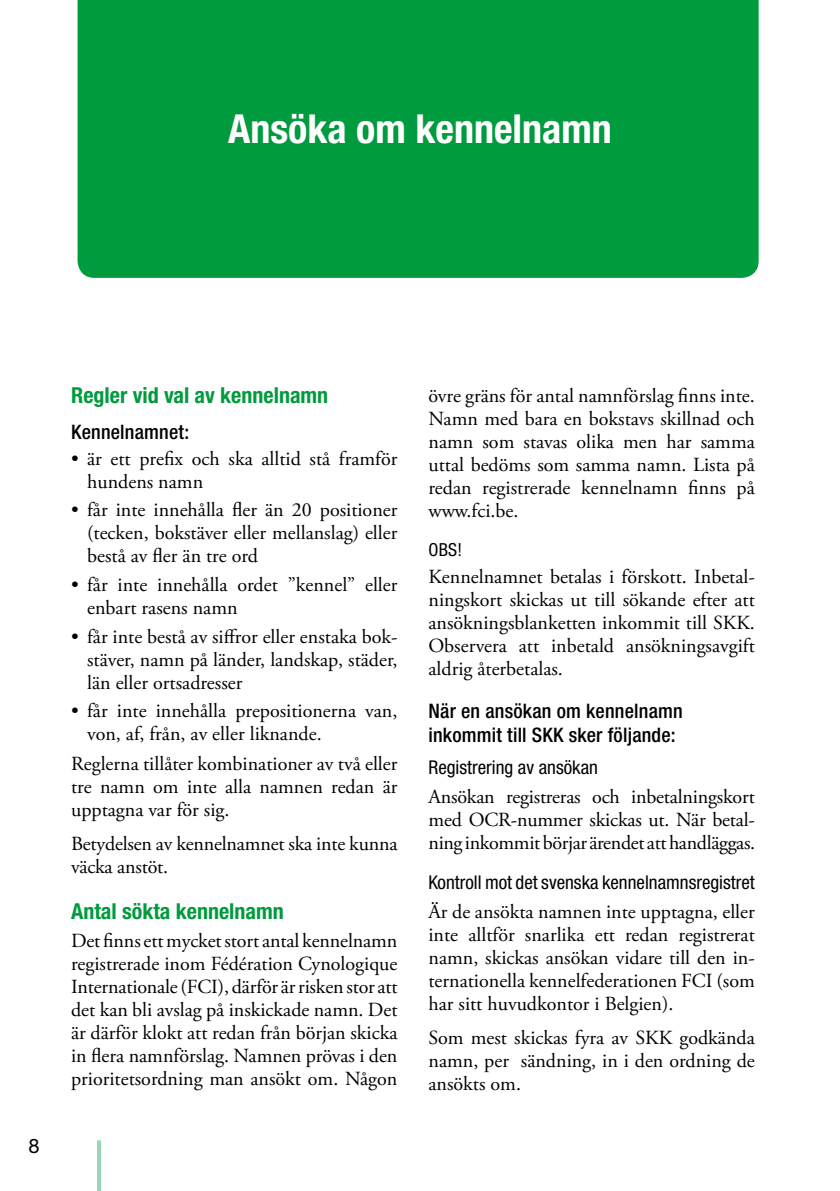
<style>
.page{position:relative;width:840px;height:1191px;background:#fff}
.page>*{position:absolute;margin:0;border:0;box-sizing:border-box;transform-origin:0 0}
.t1{font:700 condensed 40px "Helvetica Neue LT Std";color:#fff}
.t2{font:700 condensed 22px "Helvetica Neue LT Std";color:#009b3e}
.t3{font:20px/23px "Adobe Garamond Pro";color:#000;text-align:justify}
.t4{font:500 condensed 20px/24px "Helvetica Neue LT Std";letter-spacing:.01em;color:#000}
.t5{font:20px "Helvetica Neue LT Std";color:#000}
.t6{font:condensed 19px "Helvetica Neue LT Std";color:#000}
.t7{font:condensed 18px "Helvetica Neue LT Std";color:#000}
</style>
<div class="page">
<hr style="left:97px;top:1140px;width:4px;height:51px;background:#99d7b2">
<div style="left:77px;top:0;width:681px;height:278px;background:#009b3e"></div>
<h1 class="t1" style="left:228px;top:105px;width:385px">Ansöka om kennelnamn</h1>
<p class="t5" style="left:28px;top:1134px;width:13px">8</p>
<p class="t2" style="left:71px;top:381px;width:258px">Regler vid val av kennelnamn</p>
<p class="t4" style="left:71px;top:419px;width:119px">Kennelnamnet:</p>
<p class="t3" style="left:87px;top:447px;width:311px;text-indent:-16px">• är ett prefix och ska alltid stå framför hundens namn</p>
<p class="t3" style="left:87px;top:499px;width:311px;text-indent:-16px">• får inte innehålla fler än 20 positioner (tecken, bokstäver eller mellanslag) eller bestå av fler än tre ord</p>
<p class="t3" style="left:87px;top:574px;width:311px;text-indent:-16px">• får inte innehålla ordet ”kennel” eller enbart rasens namn</p>
<p class="t3" style="left:87px;top:625px;width:311px;text-indent:-16px">• får inte bestå av siffror eller enstaka bok&shy;stäver, namn på länder, landskap, städer, län eller ortsadresser</p>
<p class="t3" style="left:87px;top:700px;width:311px;text-indent:-16px">• får inte innehålla prepositionerna van, von, af, från, av eller liknande.</p>
<p class="t3" style="left:71px;top:753px;width:328px">Reglerna tillåter kombinationer av två eller tre namn om inte alla namnen redan är upptagna var för sig.</p>
<p class="t3" style="left:71px;top:833px;width:327px">Betydelsen av kennelnamnet ska inte kunna väcka anstöt.</p>
<p class="t2" style="left:71px;top:898px;width:214px">Antal sökta kennelnamn</p>
<p class="t3" style="left:71px;top:929px;width:328px">Det finns ett mycket stort antal kennelnamn registrerade inom Fédération Cynologique Internationale (FCI), därför är risken stor att det kan bli avslag på inskickade namn. Det är därför klokt att redan från början skicka in flera namnförslag. Namnen prövas i den prioritetsordning man ansökt om. Någon</p>
<p class="t3" style="left:428px;top:384px;width:327px">övre gräns för antal namnförslag finns inte.<br>Namn med bara en bokstavs skillnad och namn som stavas olika men har samma uttal bedöms som samma namn. Lista på redan registrerade kennelnamn finns på www.fci.be.</p>
<p class="t7" style="left:428px;top:539px;width:35px">OBS!</p>
<p class="t3" style="left:428px;top:566px;width:328px">Kennelnamnet betalas i förskott. Inbetal&shy;ningskort skickas ut till sökande efter att ansökningsblanketten inkommit till SKK.<br>Observera att inbetald ansökningsavgift aldrig återbetalas.</p>
<p class="t4" style="left:428px;top:698px;width:256px">När en ansökan om kennelnamn inkommit till SKK sker följande:</p>
<p class="t6" style="left:428px;top:756px;width:171px">Registrering av ansökan</p>
<p class="t3" style="left:428px;top:786px;width:328px">Ansökan registreras och inbetalningskort med OCR-nummer skickas ut. När betal&shy;ning inkommit börjar ärendet att handläggas.</p>
<p class="t6" style="left:428px;top:871px;width:327px">Kontroll mot det svenska kennelnamnsregistret</p>
<p class="t3" style="left:428px;top:900px;width:328px">Är de ansökta namnen inte upptagna, eller inte alltför snarlika ett redan registrerat namn, skickas ansökan vidare till den in&shy;ternationella kennelfederationen FCI (som har sitt huvudkontor i Belgien).</p>
<p class="t3" style="left:428px;top:1026px;width:327px">Som mest skickas fyra av SKK godkända namn, per sändning, in i den ordning de ansökts om.</p>
</div>
